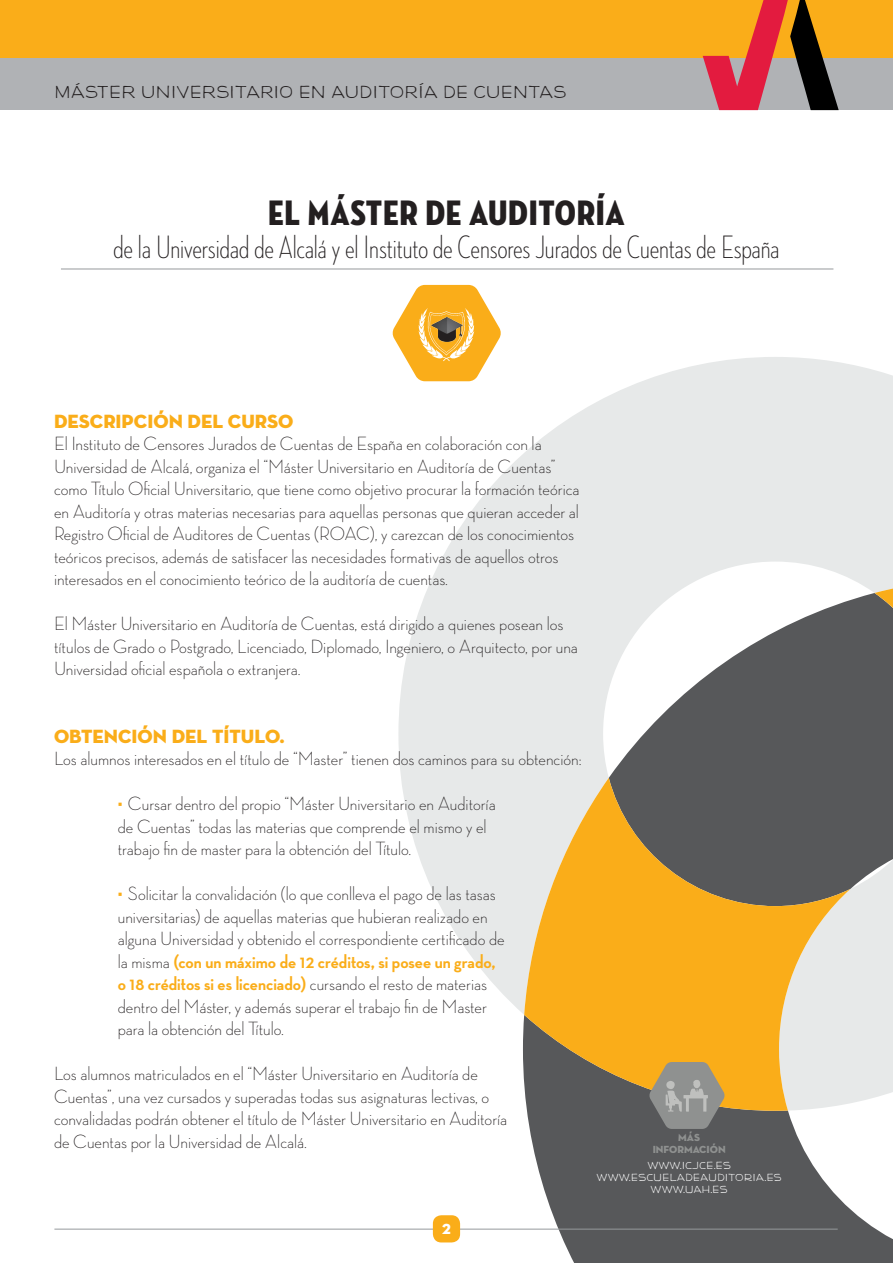
<style>
.page{position:relative;width:893px;height:1263px;background:#fff}
.page>*{position:absolute;margin:0;border:0;box-sizing:border-box;transform-origin:0 0}
.t1{font:36px "Neutraface Condensed Titling";letter-spacing:.02em;color:#231f20}
.t2{font:300 33px "Neutraface Condensed";color:#231f20}
.t3{font:300 19.5px/22.5px "Neutra Disp";color:#231f20}
.t4{font:19.5px "Neutra Disp Titling";color:#faad19}
.t5{font:17.7px "Neutra Disp Drafting Alt";color:#231f20}
.t6{font:15px "Neutra Disp Titling";color:#fff}
.t7{font:10.5px "Neutra Disp Drafting";letter-spacing:.025em;color:#fff}
.t8{font:10.5px "Neutra Disp Titling";color:#8f9190}
.s1{font-family:"Akzidenz Grotesk BE";font-weight:700;color:#faad19}
.s2{font-weight:700;color:#faad19}
</style>
<div class="page">
<svg style="left:398px;top:357px;width:495px;height:656px;fill:#e7e9e9"></svg>
<svg style="left:523px;top:593px;width:370px;height:670px;fill:#57585a"></svg>
<svg style="left:524px;top:577px;width:369px;height:534px;background:#bba67d"></svg>
<hr style="left:61px;top:269px;width:772px;height:1px;background:#96999c">
<hr style="left:54px;top:1229px;width:784px;height:1px;background:#96999c">
<div style="left:433px;top:1215px;width:27px;height:27px;background:#faad19;border-radius:9px"></div>
<div style="left:0;top:0;width:893px;height:107px;background:#faad19"></div>
<div style="left:0;top:58px;width:893px;height:52px;background:#b0b2b5"></div>
<svg style="left:703px;top:0;width:136px;height:110px"></svg>
<svg style="left:649px;top:1062px;width:76px;height:67px;background:#9a927f"></svg>
<svg style="left:392px;top:285px;width:109px;height:96px"></svg>
<p class="t5" style="left:54px;top:81px;width:514px">MÁSTER UNIVERSITARIO EN AUDITORÍA DE CUENTAS</p>
<p class="t1" style="left:268px;top:192px;width:358px">EL MÁSTER DE AUDITORÍA</p>
<p class="t2" style="left:113px;top:229px;width:667px">de la Universidad de Alcalá y el Instituto de Censores Jurados de Cuentas de España</p>
<p class="t4" style="left:54px;top:409px;width:241px">DESCRIPCIÓN DEL CURSO</p>
<p class="t3" style="left:54px;top:432px;width:527px">El Instituto de Censores Jurados de Cuentas de España en colaboración con la Universidad de Alcalá, organiza el “Máster Universitario en Auditoría de Cuentas” como Título Oficial Universitario, que tiene como objetivo procurar la formación teórica en Auditoría y otras materias necesarias para aquellas personas que quieran acceder al Registro Oficial de Auditores de Cuentas (ROAC), y carezcan de los conocimientos teóricos precisos, además de satisfacer las necesidades formativas de aquellos otros interesados en el conocimiento teórico de la auditoría de cuentas.</p>
<p class="t3" style="left:54px;top:612px;width:525px">El Máster Universitario en Auditoría de Cuentas, está dirigido a quienes posean los títulos de Grado o Postgrado, Licenciado, Diplomado, Ingeniero, o Arquitecto, por una<br>Universidad oficial española o extranjera.</p>
<p class="t4" style="left:54px;top:724px;width:232px">OBTENCIÓN DEL TÍTULO.</p>
<p class="t3" style="left:54px;top:747px;width:529px">Los alumnos interesados en el título de “Master” tienen dos caminos para su obtención:</p>
<p class="t3" style="left:118px;top:792px;width:379px"><span class="s1">·</span> Cursar dentro del propio “Máster Universitario en Auditoría de Cuentas” todas las materias que comprende el mismo y el trabajo fin de master para la obtención del Título.</p>
<p class="t3" style="left:118px;top:882px;width:388px"><span class="s1">·</span> Solicitar la convalidación (lo que conlleva el pago de las tasas universitarias) de aquellas materias que hubieran realizado en alguna Universidad y obtenido el correspondiente certificado de la misma <span class="s2">(con un máximo de 12 créditos, si posee un grado, o 18 créditos si es licenciado)</span> cursando el resto de materias dentro del Máster, y además superar el trabajo fin de Master para la obtención del Título.</p>
<p class="t3" style="left:54px;top:1062px;width:455px">Los alumnos matriculados en el “Máster Universitario en Auditoría de Cuentas”, una vez cursados y superadas todas sus asignaturas lectivas, o convalidadas podrán obtener el título de Máster Universitario en Auditoría de Cuentas por la Universidad de Alcalá.</p>
<p class="t6" style="left:442px;top:1219px;width:10px">2</p>
<p class="t8" style="left:678px;top:1131px;width:23px">MÁS</p>
<p class="t8" style="left:653px;top:1143px;width:74px">INFORMACIÓN</p>
<p class="t7" style="left:647px;top:1160px;width:77px">WWW.ICJCE.ES</p>
<p class="t7" style="left:597px;top:1172px;width:43px">WWW.ESCUELADEAUDITORIA</p>
<p class="t7" style="left:764px;top:1172px;width:10px">.ES</p>
<p class="t7" style="left:651px;top:1184px;width:43px">WWW.UAH</p>
<p class="t7" style="left:710px;top:1184px;width:10px">.ES</p>
</div>
